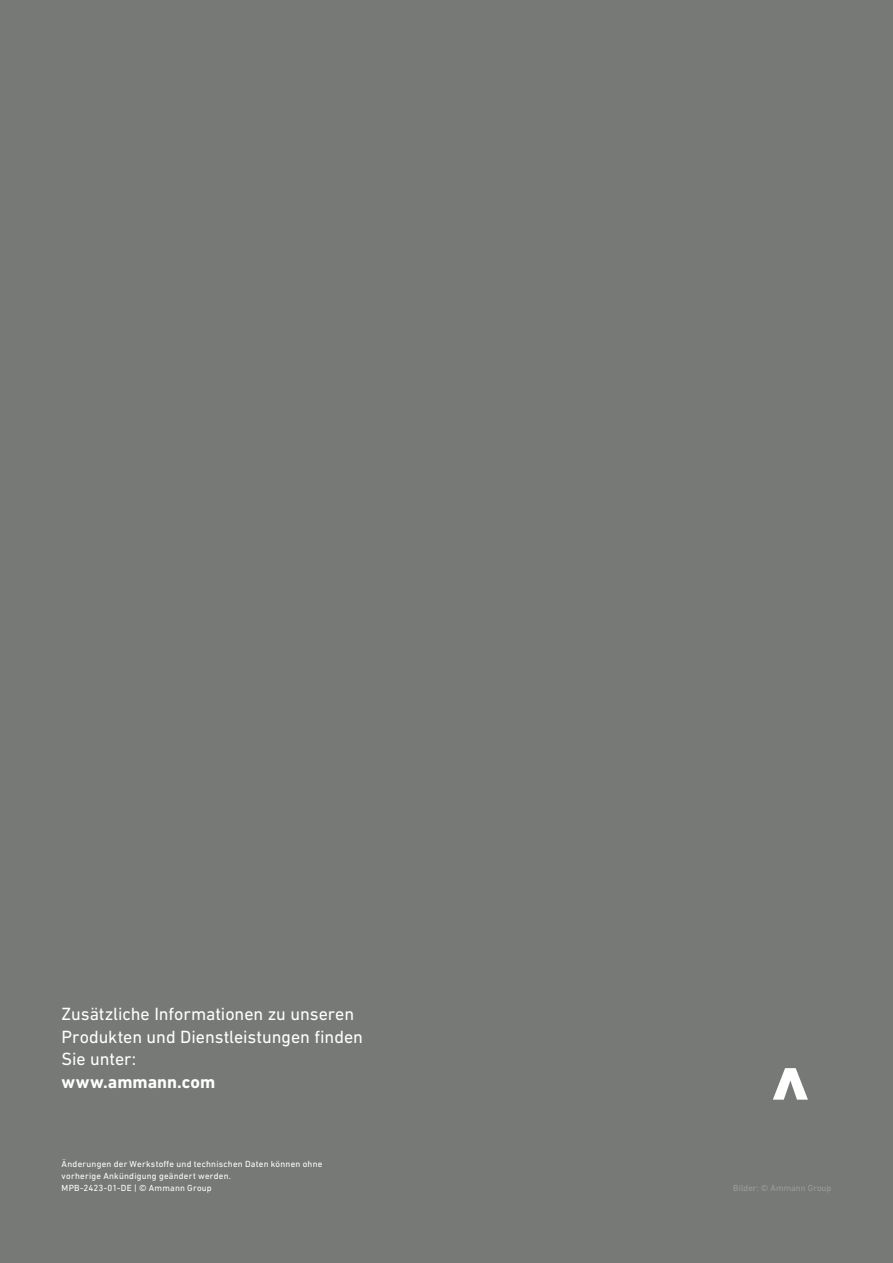
<style>
.page{position:relative;width:893px;height:1263px;background:#777977}
.page>*{position:absolute;margin:0;border:0;box-sizing:border-box;transform-origin:0 0}
.t1{font:18px/22.5px "DIN Next LT Pro";letter-spacing:-.005em;color:#fff}
.t2{font:700 18px "DIN Next LT Pro";color:#fff}
.t3{font:9px/12px "DIN Next LT Pro";letter-spacing:.025em;color:#fff}
.t4{font:9px "DIN Next LT Pro";color:#9b9d9b}
</style>
<div class="page">
<svg style="left:773px;top:1068px;width:35px;height:32px"></svg>
<h1 class="t1" style="left:62px;top:1002px;width:303px">Zusätzliche Informationen zu unseren<br>Produkten und Dienstleistungen finden<br>Sie unter:</h1>
<h1 class="t2" style="left:62px;top:1071px;width:155px">www.ammann.com</h1>
<p class="t3" style="left:62px;top:1157px;width:262px">Änderungen der Werkstoffe und technischen Daten können ohne vorherige Ankündigung geändert werden.<br>MPB-2423-01-DE | © Ammann Group</p>
<p class="t4" style="left:733px;top:1182px;width:99px">Bilder: © Ammann Group</p>
</div>
